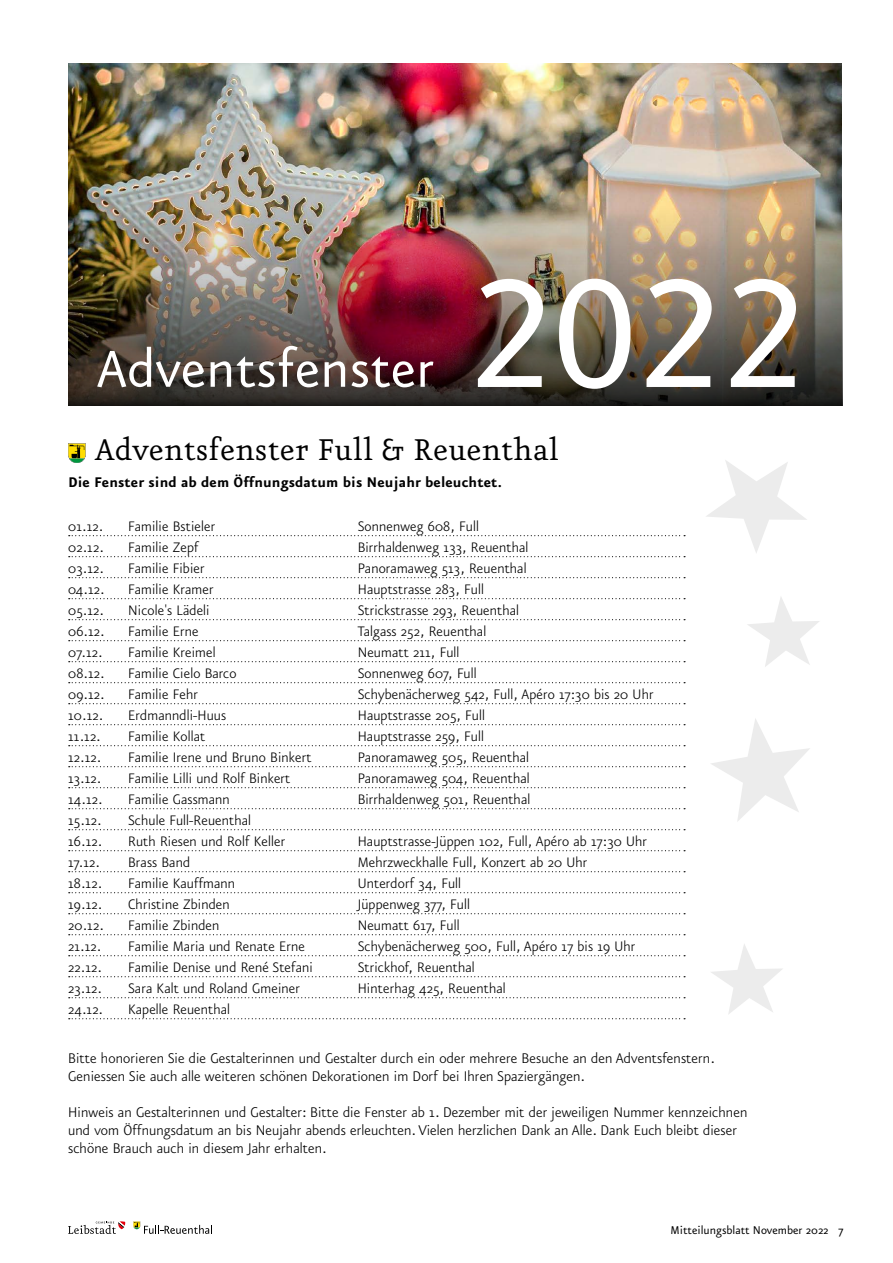
<style>
.page{position:relative;width:893px;height:1263px;background:#fff}
.page>*{position:absolute;margin:0;border:0;box-sizing:border-box;transform-origin:0 0}
.t1{font:184.5px "Eureka Sans Regular Caps";color:#fff}
.t2{font:62.25px "Eureka Sans";color:#fff}
.t3{font:36px "Eureka";color:#000}
.t4{font:300 16.8px/18px "Eureka Sans";letter-spacing:.005em;color:#000}
.t5{font:700 16.8px "Eureka Sans";letter-spacing:.005em;color:#000}
.t6{font:300 16.5px "Eureka Sans";letter-spacing:.01em;color:#000}
.t7{font:13.5px "Eureka Sans";color:#000}
</style>
<div class="page">
<svg style="left:133px;top:1221px;width:79px;height:13px"></svg>
<svg style="left:68px;top:1221px;width:57px;height:13px"></svg>
<img style="left:68px;top:64px;width:774px;height:144px">
<img style="left:68px;top:208px;width:774px;height:198px">
<svg style="left:69px;top:535px;width:616px;height:1px"></svg>
<svg style="left:69px;top:556px;width:616px;height:1px"></svg>
<svg style="left:69px;top:577px;width:616px;height:1px"></svg>
<svg style="left:69px;top:598px;width:616px;height:1px"></svg>
<svg style="left:69px;top:619px;width:616px;height:1px"></svg>
<svg style="left:69px;top:640px;width:616px;height:1px"></svg>
<svg style="left:69px;top:661px;width:616px;height:1px"></svg>
<svg style="left:69px;top:682px;width:616px;height:1px"></svg>
<svg style="left:69px;top:703px;width:616px;height:1px"></svg>
<svg style="left:69px;top:724px;width:616px;height:1px"></svg>
<svg style="left:69px;top:745px;width:616px;height:1px"></svg>
<svg style="left:69px;top:766px;width:616px;height:1px"></svg>
<svg style="left:69px;top:787px;width:616px;height:1px"></svg>
<svg style="left:69px;top:808px;width:616px;height:1px"></svg>
<svg style="left:69px;top:829px;width:616px;height:1px"></svg>
<svg style="left:69px;top:850px;width:616px;height:1px"></svg>
<svg style="left:69px;top:871px;width:616px;height:1px"></svg>
<svg style="left:69px;top:892px;width:616px;height:1px"></svg>
<svg style="left:69px;top:913px;width:616px;height:1px"></svg>
<svg style="left:69px;top:934px;width:616px;height:1px"></svg>
<svg style="left:69px;top:955px;width:616px;height:1px"></svg>
<svg style="left:69px;top:976px;width:616px;height:1px"></svg>
<svg style="left:69px;top:997px;width:616px;height:1px"></svg>
<svg style="left:69px;top:1018px;width:616px;height:1px"></svg>
<svg style="left:706px;top:460px;width:101px;height:93px"></svg>
<svg style="left:747px;top:597px;width:72px;height:70px"></svg>
<svg style="left:711px;top:719px;width:99px;height:102px"></svg>
<svg style="left:711px;top:944px;width:71px;height:70px"></svg>
<svg style="left:68px;top:443px;width:18px;height:20px"></svg>
<h2 class="t2" style="left:96px;top:340px;width:340px">Adventsfenster</h2>
<h1 class="t1" style="left:468px;top:247px;width:339px">2022</h1>
<h3 class="t3" style="left:94px;top:433px;width:466px">Adventsfenster Full &amp; Reuenthal</h3>
<p class="t5" style="left:68px;top:473px;width:436px">Die Fenster sind ab dem Öffnungsdatum bis Neujahr beleuchtet.</p>
<p class="t6" style="left:68px;top:518px;width:37px">01.12.</p>
<p class="t6" style="left:128px;top:518px;width:88px">Familie Bstieler</p>
<p class="t6" style="left:358px;top:518px;width:123px">Sonnenweg 608, Full</p>
<p class="t6" style="left:68px;top:539px;width:37px">02.12.</p>
<p class="t6" style="left:128px;top:539px;width:72px">Familie Zepf</p>
<p class="t6" style="left:358px;top:539px;width:172px">Birrhaldenweg 133, Reuenthal</p>
<p class="t6" style="left:68px;top:560px;width:37px">03.12.</p>
<p class="t6" style="left:128px;top:560px;width:78px">Familie Fibier</p>
<p class="t6" style="left:358px;top:560px;width:170px">Panoramaweg 513, Reuenthal</p>
<p class="t6" style="left:68px;top:581px;width:38px">04.12.</p>
<p class="t6" style="left:128px;top:581px;width:87px">Familie Kramer</p>
<p class="t6" style="left:358px;top:581px;width:128px">Hauptstrasse 283, Full</p>
<p class="t6" style="left:68px;top:603px;width:37px">05.12.</p>
<p class="t6" style="left:128px;top:603px;width:83px">Nicole's Lädeli</p>
<p class="t6" style="left:358px;top:603px;width:163px">Strickstrasse 293, Reuenthal</p>
<p class="t6" style="left:68px;top:624px;width:38px">06.12.</p>
<p class="t6" style="left:128px;top:624px;width:72px">Familie Erne</p>
<p class="t6" style="left:358px;top:624px;width:130px">Talgass 252, Reuenthal</p>
<p class="t6" style="left:68px;top:645px;width:36px">07.12.</p>
<p class="t6" style="left:128px;top:645px;width:89px">Familie Kreimel</p>
<p class="t6" style="left:358px;top:645px;width:103px">Neumatt 211, Full</p>
<p class="t6" style="left:68px;top:666px;width:38px">08.12.</p>
<p class="t6" style="left:128px;top:666px;width:110px">Familie Cielo Barco</p>
<p class="t6" style="left:358px;top:666px;width:120px">Sonnenweg 607, Full</p>
<p class="t6" style="left:68px;top:687px;width:38px">09.12.</p>
<p class="t6" style="left:128px;top:687px;width:71px">Familie Fehr</p>
<p class="t6" style="left:358px;top:687px;width:297px">Schybenächerweg 542, Full, Apéro 17:30 bis 20 Uhr</p>
<p class="t6" style="left:68px;top:708px;width:37px">10.12.</p>
<p class="t6" style="left:128px;top:708px;width:99px">Erdmanndli-Huus</p>
<p class="t6" style="left:358px;top:708px;width:129px">Hauptstrasse 205, Full</p>
<p class="t6" style="left:68px;top:729px;width:34px">11.12.</p>
<p class="t6" style="left:128px;top:729px;width:79px">Familie Kollat</p>
<p class="t6" style="left:358px;top:729px;width:128px">Hauptstrasse 259, Full</p>
<p class="t6" style="left:68px;top:750px;width:35px">12.12.</p>
<p class="t6" style="left:128px;top:750px;width:185px">Familie Irene und Bruno Binkert</p>
<p class="t6" style="left:358px;top:750px;width:173px">Panoramaweg 505, Reuenthal</p>
<p class="t6" style="left:68px;top:771px;width:35px">13.12.</p>
<p class="t6" style="left:128px;top:771px;width:164px">Familie Lilli und Rolf Binkert</p>
<p class="t6" style="left:358px;top:771px;width:173px">Panoramaweg 504, Reuenthal</p>
<p class="t6" style="left:68px;top:792px;width:36px">14.12.</p>
<p class="t6" style="left:128px;top:792px;width:103px">Familie Gassmann</p>
<p class="t6" style="left:358px;top:792px;width:174px">Birrhaldenweg 501, Reuenthal</p>
<p class="t6" style="left:68px;top:813px;width:35px">15.12.</p>
<p class="t6" style="left:128px;top:813px;width:124px">Schule Full-Reuenthal</p>
<p class="t6" style="left:68px;top:834px;width:36px">16.12.</p>
<p class="t6" style="left:128px;top:834px;width:159px">Ruth Riesen und Rolf Keller</p>
<p class="t6" style="left:358px;top:834px;width:291px">Hauptstrasse-Jüppen 102, Full, Apéro ab 17:30 Uhr</p>
<p class="t6" style="left:68px;top:855px;width:33px">17.12.</p>
<p class="t6" style="left:128px;top:855px;width:63px">Brass Band</p>
<p class="t6" style="left:358px;top:855px;width:231px">Mehrzweckhalle Full, Konzert ab 20 Uhr</p>
<p class="t6" style="left:68px;top:876px;width:35px">18.12.</p>
<p class="t6" style="left:128px;top:876px;width:108px">Familie Kauffmann</p>
<p class="t6" style="left:358px;top:876px;width:105px">Unterdorf 34, Full</p>
<p class="t6" style="left:68px;top:897px;width:36px">19.12.</p>
<p class="t6" style="left:128px;top:897px;width:103px">Christine Zbinden</p>
<p class="t6" style="left:358px;top:897px;width:114px">Jüppenweg 377, Full</p>
<p class="t6" style="left:68px;top:918px;width:37px">20.12.</p>
<p class="t6" style="left:128px;top:918px;width:93px">Familie Zbinden</p>
<p class="t6" style="left:358px;top:918px;width:103px">Neumatt 617, Full</p>
<p class="t6" style="left:68px;top:939px;width:35px">21.12.</p>
<p class="t6" style="left:128px;top:939px;width:178px">Familie Maria und Renate Erne</p>
<p class="t6" style="left:358px;top:939px;width:279px">Schybenächerweg 500, Full, Apéro 17 bis 19 Uhr</p>
<p class="t6" style="left:68px;top:960px;width:35px">22.12.</p>
<p class="t6" style="left:128px;top:960px;width:186px">Familie Denise und René Stefani</p>
<p class="t6" style="left:358px;top:960px;width:119px">Strickhof, Reuenthal</p>
<p class="t6" style="left:68px;top:981px;width:35px">23.12.</p>
<p class="t6" style="left:128px;top:981px;width:173px">Sara Kalt und Roland Gmeiner</p>
<p class="t6" style="left:358px;top:981px;width:149px">Hinterhag 425, Reuenthal</p>
<p class="t6" style="left:68px;top:1002px;width:36px">24.12.</p>
<p class="t6" style="left:128px;top:1002px;width:103px">Kapelle Reuenthal</p>
<p class="t4" style="left:68px;top:1050px;width:648px">Bitte honorieren Sie die Gestalterinnen und Gestalter durch ein oder mehrere Besuche an den Adventsfenstern.<br>Geniessen Sie auch alle weiteren schönen Dekorationen im Dorf bei Ihren Spaziergängen.</p>
<p class="t4" style="left:68px;top:1104px;width:681px">Hinweis an Gestalterinnen und Gestalter: Bitte die Fenster ab 1. Dezember mit der jeweiligen Nummer kennzeichnen und vom Öffnungsdatum an bis Neujahr abends erleuchten. Vielen herzlichen Dank an Alle. Dank Euch bleibt dieser schöne Brauch auch in diesem Jahr erhalten.</p>
<p class="t7" style="left:670px;top:1223px;width:174px">Mitteilungsblatt November 2022 7</p>
</div>
